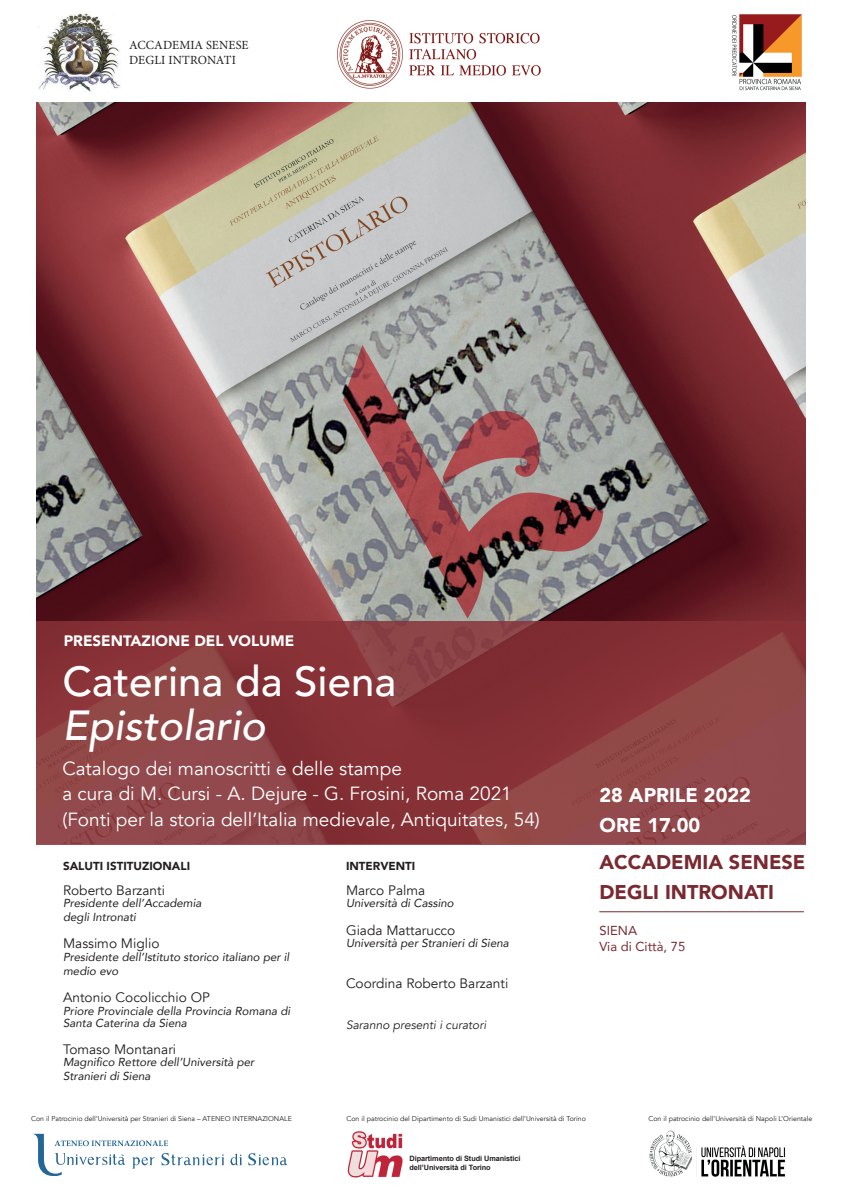
<style>
.page{position:relative;width:842px;height:1191px;background:#fff}
.page>*{position:absolute;margin:0;border:0;box-sizing:border-box;transform-origin:0 0}
.t1{font:500 42px "Avenir";color:#fff}
.t2{font:italic 500 42px "Avenir";color:#fff}
.t3{font:900 19.8px/29.8px "Avenir";color:#792930}
.t4{font:900 19.8px/29.8px "Avenir";color:#fff}
.t5{font:19px/25.7px "Avenir";color:#fff}
.t6{font:900 15.1px "Avenir";color:#fff}
.t7{font:13.7px "Avenir";color:#231f20}
.t8{font:13px/16px "Avenir";color:#792930}
.t9{font:12.4px/14.9px "Minion Pro";letter-spacing:.01em;color:#231f20}
.t10{font:italic 12px "Avenir";color:#231f20}
.t11{font:italic 11.6px/13.7px "Avenir";color:#231f20}
.t12{font:900 11.6px "Avenir";color:#231f20}
.t13{font:700 7.3px/9.2px "Arial";letter-spacing:-.01em;color:#231f20}
.t14{font:7px "Avenir";color:#231f20}
</style>
<div class="page">
<img style="left:36px;top:103px;width:770px;height:518px">
<svg style="left:36px;top:621px;width:770px;height:224px;background:#8a3c3f"></svg>
<hr style="left:599px;top:911px;width:205px;height:1px;background:#792930">
<img style="left:732px;top:14px;width:70px;height:77px">
<img style="left:337px;top:20px;width:204px;height:69px">
<img style="left:39px;top:12px;width:81px;height:80px">
<img style="left:649px;top:1130px;width:136px;height:47px">
<svg style="left:248px;top:1153px;width:39px;height:12px"></svg>
<svg style="left:230px;top:1153px;width:11px;height:12px"></svg>
<svg style="left:33px;top:1133px;width:191px;height:43px"></svg>
<img style="left:347px;top:1131px;width:56px;height:46px">
<p class="t9" style="left:129px;top:38px;width:121px">ACCADEMIA SENESE<br>DEGLI INTRONATI</p>
<h3 class="t6" style="left:64px;top:628px;width:232px">PRESENTAZIONE DEL VOLUME</h3>
<h1 class="t1" style="left:62px;top:645px;width:335px">Caterina da Siena</h1>
<h1 class="t2" style="left:62px;top:700px;width:204px">Epistolario</h1>
<h3 class="t5" style="left:62px;top:755px;width:479px">Catalogo dei manoscritti e delle stampe<br>a cura di M. Cursi - A. Dejure - G. Frosini, Roma 2021 (Fonti per la storia dell’Italia medievale, Antiquitates, 54)</h3>
<p class="t12" style="left:63px;top:856px;width:129px">SALUTI ISTITUZIONALI</p>
<p class="t7" style="left:63px;top:881px;width:103px">Roberto Barzanti</p>
<p class="t11" style="left:63px;top:896px;width:140px">Presidente dell’Accademia degli Intronati</p>
<p class="t7" style="left:63px;top:935px;width:98px">Massimo Miglio</p>
<p class="t11" style="left:63px;top:950px;width:228px">Presidente dell’Istituto storico italiano per il medio evo</p>
<p class="t7" style="left:63px;top:989px;width:148px">Antonio Cocolicchio OP</p>
<p class="t11" style="left:63px;top:1004px;width:229px;line-height:12.6px">Priore Provinciale della Provincia Romana di<br>Santa Caterina da Siena</p>
<p class="t7" style="left:63px;top:1040px;width:115px">Tomaso Montanari</p>
<p class="t11" style="left:63px;top:1055px;width:193px">Magnifico Rettore dell’Università per<br>Stranieri di Siena</p>
<p class="t12" style="left:346px;top:856px;width:71px">INTERVENTI</p>
<p class="t7" style="left:346px;top:881px;width:81px">Marco Palma</p>
<p class="t11" style="left:346px;top:896px;width:109px">Università di Cassino</p>
<p class="t7" style="left:346px;top:921px;width:111px">Giada Mattarucco</p>
<p class="t11" style="left:346px;top:936px;width:164px">Università per Stranieri di Siena</p>
<p class="t7" style="left:346px;top:975px;width:164px">Coordina Roberto Barzanti</p>
<p class="t10" style="left:346px;top:1018px;width:142px">Saranno presenti i curatori</p>
<h2 class="t4" style="left:599px;top:779px;width:153px">28 APRILE 2022<br>ORE 17.00</h2>
<h2 class="t3" style="left:599px;top:847px;width:207px">ACCADEMIA SENESE<br>DEGLI INTRONATI</h2>
<p class="t8" style="left:599px;top:922px;width:87px">SIENA<br>Via di Città, 75</p>
<p class="t14" style="left:31px;top:1114px;width:262px">Con il Patrocinio dell’Università per Stranieri di Siena – ATENEO INTERNAZIONALE</p>
<p class="t14" style="left:347px;top:1114px;width:241px">Con il patrocinio del Dipartimento di Sudi Umanistici dell’Università di Torino</p>
<p class="t14" style="left:648px;top:1114px;width:165px">Con il patrocinio dell’Università di Napoli L’Orientale</p>
<p class="t13" style="left:409px;top:1153px;width:113px">Dipartimento di Studi Umanistici dell’Università di Torino</p>
</div>
